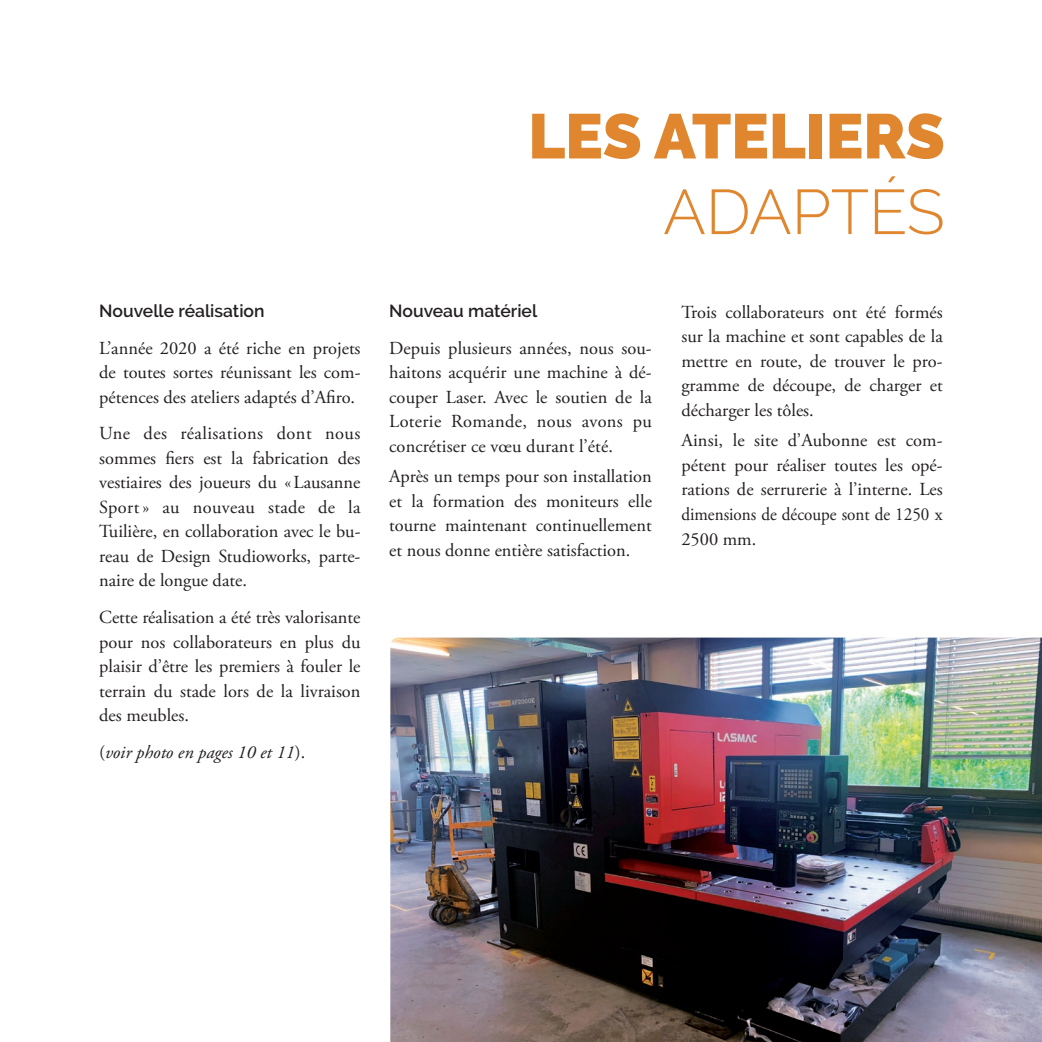
<style>
.page{position:relative;width:1042px;height:1042px;background:#fff}
.page>*{position:absolute;margin:0;border:0;box-sizing:border-box;transform-origin:0 0}
.t1{font:900 63px "Raleway";color:#e0862e}
.t2{font:300 63px "Raleway";color:#e0862e}
.t3{font:18.38px/24.5px "Adobe Garamond Pro";color:#231f20;text-align:justify}
.t4{font:italic 18.38px "Adobe Garamond Pro";color:#231f20}
.t5{font:600 17.5px "Raleway";color:#231f20}
.s1{font-style:normal}
</style>
<div class="page">
<img style="left:390px;top:637px;width:652px;height:405px">
<p class="t5" style="left:99px;top:301px;width:167px">Nouvelle réalisation</p>
<p class="t3" style="left:99px;top:336px;width:263px">L’année 2020 a été riche en projets de toutes sortes réunissant les com&shy;pétences des ateliers adaptés d’Afiro.</p>
<p class="t3" style="left:99px;top:422px;width:263px">Une des réalisations dont nous sommes fiers est la fabrication des vestiaires des joueurs du «Lausanne Sport» au nouveau stade de la Tuilière, en collaboration avec le bu&shy;reau de Design Studioworks, parte&shy;naire de longue date.</p>
<p class="t3" style="left:99px;top:606px;width:263px">Cette réalisation a été très valorisante pour nos collaborateurs en plus du plaisir d’être les premiers à fouler le terrain du stade lors de la livraison des meubles.</p>
<p class="t4" style="left:99px;top:741px;width:208px"><span class="s1">(</span>voir photo en pages 10 et 11<span class="s1">).</span></p>
<h1 class="t1" style="left:528px;top:100px;width:418px">LES ATELIERS</h1>
<h1 class="t2" style="left:663px;top:175px;width:283px">ADAPTÉS</h1>
<p class="t5" style="left:389px;top:301px;width:150px">Nouveau matériel</p>
<p class="t3" style="left:389px;top:336px;width:264px">Depuis plusieurs années, nous sou&shy;haitons acquérir une machine à dé&shy;couper Laser. Avec le soutien de la Loterie Romande, nous avons pu concrétiser ce vœu durant l’été.</p>
<p class="t3" style="left:389px;top:465px;width:264px">Après un temps pour son installation et la formation des moniteurs elle tourne maintenant continuellement et nous donne entière satisfaction.</p>
<p class="t3" style="left:681px;top:300px;width:263px">Trois collaborateurs ont été formés sur la machine et sont capables de la mettre en route, de trouver le pro&shy;gramme de découpe, de charger et décharger les tôles.</p>
<p class="t3" style="left:681px;top:429px;width:263px">Ainsi, le site d’Aubonne est com&shy;pétent pour réaliser toutes les opé&shy;rations de serrurerie à l’interne. Les dimensions de découpe sont de 1250 x 2500 mm.</p>
</div>
